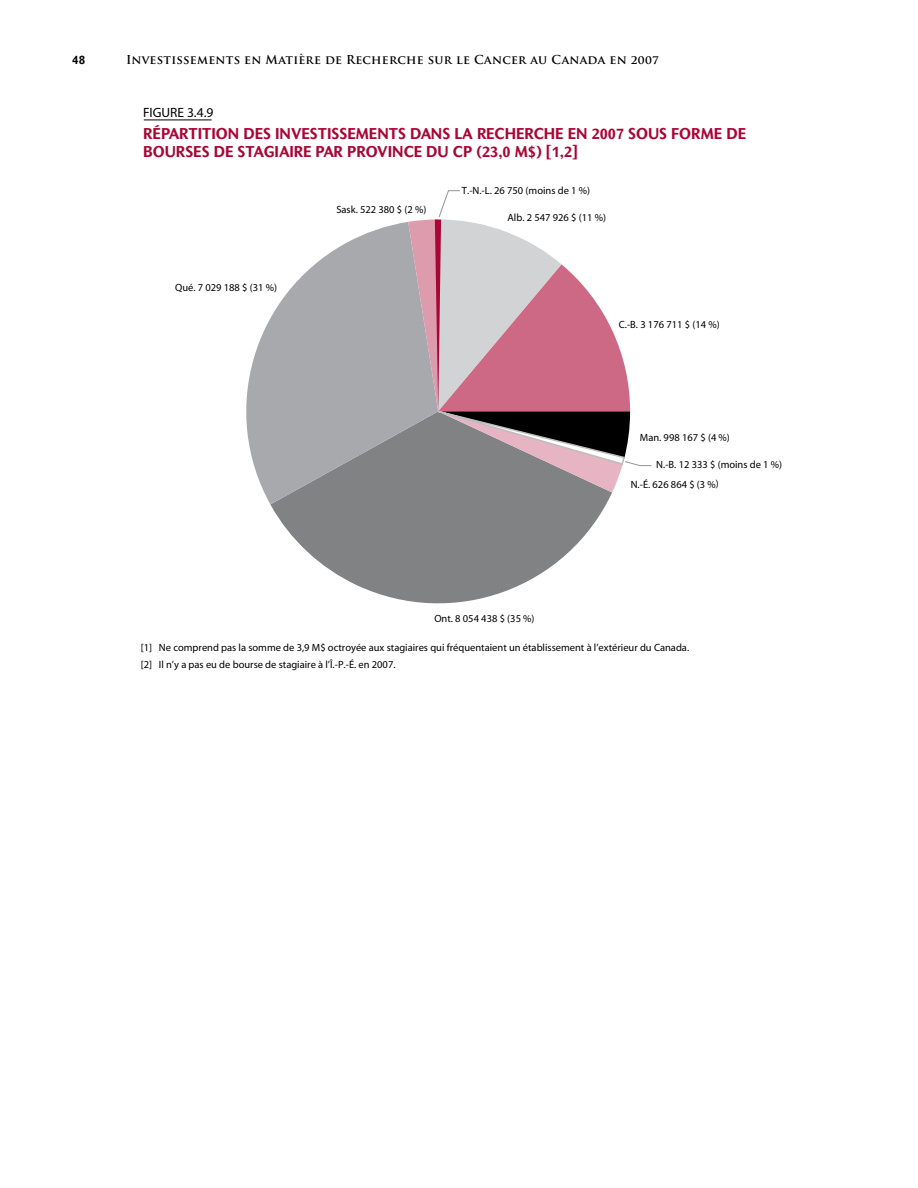
<style>
.page{position:relative;width:918px;height:1188px;background:#fff}
.page>*{position:absolute;margin:0;border:0;box-sizing:border-box;transform-origin:0 0}
.t1{font:700 15px/18px "Mahsuri Sans";color:#ab0534}
.t2{font:13.5px "Myriad";color:#000}
.t3{font:700 12px "Trajan Pro";letter-spacing:.02em;color:#000}
.t4{font:700 12px "Mahsuri Sans";color:#000}
.t5{font:10.5px "Myriad";color:#000}
</style>
<div class="page">
<hr style="left:144px;top:120px;width:68px;height:1px;background:#000">
<svg style="left:270px;top:492px;width:342px;height:112px;fill:#808284"></svg>
<svg style="left:246px;top:222px;width:192px;height:282px;fill:#a7a9ac"></svg>
<svg style="left:408px;top:219px;width:222px;height:273px;background:#b999a3"></svg>
<p class="t4" style="left:72px;top:52px;width:15px">48</p>
<p class="t3" style="left:126px;top:52px;width:534px">Investissements en Matière de Recherche sur le Cancer au Canada en 2007</p>
<p class="t2" style="left:143px;top:106px;width:72px">FIGURE 3.4.9</p>
<p class="t1" style="left:143px;top:125px;width:605px">RÉPARTITION DES INVESTISSEMENTS DANS LA RECHERCHE EN 2007 SOUS FORME DE<br>BOURSES DE STAGIAIRE PAR PROVINCE DU CP (23,0 M$) [1,2]</p>
<p class="t5" style="left:462px;top:185px;width:130px">T.-N.-L. 26 750 (moins de 1 %)</p>
<p class="t5" style="left:336px;top:204px;width:91px">Sask. 522 380 $ (2 %)</p>
<p class="t5" style="left:508px;top:213px;width:100px">Alb. 2 547 926 $ (11 %)</p>
<p class="t5" style="left:175px;top:282px;width:103px">Qué. 7 029 188 $ (31 %)</p>
<p class="t5" style="left:619px;top:320px;width:102px">C.-B. 3 176 711 $ (14 %)</p>
<p class="t5" style="left:640px;top:433px;width:92px">Man. 998 167 $ (4 %)</p>
<p class="t5" style="left:656px;top:459px;width:127px">N.-B. 12 333 $ (moins de 1 %)</p>
<p class="t5" style="left:631px;top:480px;width:90px;rotate:-1deg">N.-É. 626 864 $ (3 %)</p>
<p class="t5" style="left:434px;top:613px;width:102px">Ont. 8 054 438 $ (35 %)</p>
<p class="t5" style="left:141px;top:642px;width:550px">[1] Ne comprend pas la somme de 3,9 M$ octroyée aux stagiaires qui fréquentaient un établissement à l’extérieur du Canada.</p>
<p class="t5" style="left:141px;top:659px;width:256px">[2] Il n’y a pas eu de bourse de stagiaire à l’Î.-P.-É. en 2007.</p>
</div>
